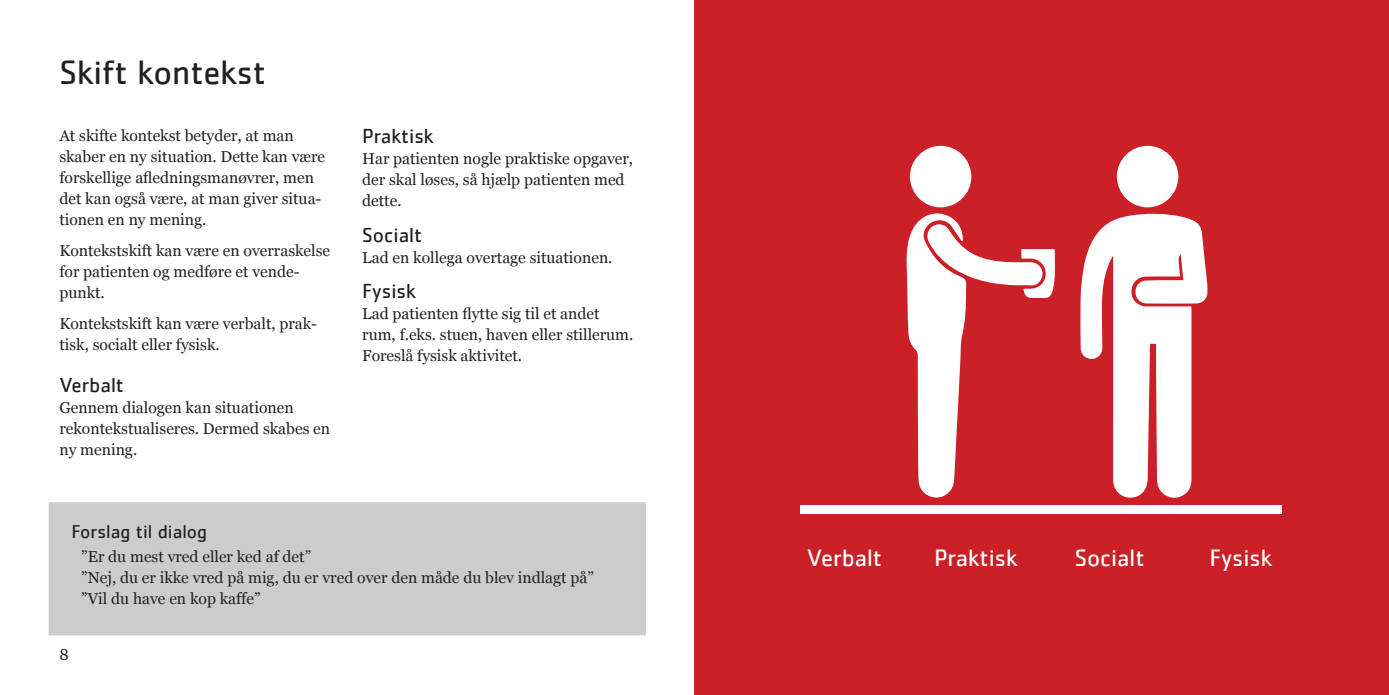
<style>
.page{position:relative;width:1389px;height:695px;background:#fff}
.page>*{position:absolute;margin:0;border:0;box-sizing:border-box;transform-origin:0 0}
.Overskrift{font:35px "Cachet";color:#231f20}
.Figur_-_under_oversk{font:24.5px "Cachet";color:#fff}
.Overskrift-2{font:21px "Cachet";color:#231f20}
.Hj_lpedialog{font:19.25px "Cachet";color:#231f20}
.P_-_Br_dtekst{font:15.75px/21px "Georgia";color:#231f20}
.Overskrift-3{font:15.75px/21px "Georgia";color:#231f20}
.Hj_lpedialog-2{font:15.75px "Georgia";color:#231f20}
</style>
<div class="page">
<div style="left:60px;top:513px;width:575px;height:111px;background:#ccc"></div>
<div style="left:49px;top:502px;width:597px;height:133px;border:23px solid #ccc"></div>
<div style="left:694px;top:0;width:695px;height:694px;background:#cb2027"></div>
<svg style="left:1080px;top:213px;width:128px;height:285px"></svg>
<div style="left:801px;top:505px;width:481px;height:9px;background:#fff"></div>
<div style="left:1117px;top:146px;width:61px;height:61px;background:#fff;border-radius:50%"></div>
<div style="left:910px;top:146px;width:61px;height:61px;background:#fff;border-radius:50%"></div>
<svg style="left:906px;top:213px;width:149px;height:284px"></svg>
<p class="Overskrift" style="left:59px;top:52px;width:208px">Skift kontekst</p>
<p class="P_-_Br_dtekst" style="left:59px;top:124px;width:267px">At skifte kontekst betyder, at man skaber en ny situation. Dette kan være forskellige afledningsmanøvrer, men det kan også være, at man giver situa&shy;tionen en ny mening.</p>
<p class="P_-_Br_dtekst" style="left:59px;top:239px;width:272px">Kontekstskift kan være en overraskelse for patienten og medføre et vende&shy;punkt.</p>
<p class="P_-_Br_dtekst" style="left:59px;top:312px;width:259px">Kontekstskift kan være verbalt, prak&shy;tisk, socialt eller fysisk.</p>
<p class="Overskrift-2" style="left:59px;top:373px;width:66px">Verbalt</p>
<p class="Overskrift-3" style="left:59px;top:396px;width:272px">Gennem dialogen kan situationen rekontekstualiseres. Dermed skabes en ny mening.</p>
<p class="Overskrift-2" style="left:362px;top:124px;width:73px">Praktisk</p>
<p class="Overskrift-3" style="left:362px;top:148px;width:272px">Har patienten nogle praktiske opgaver, der skal løses, så hjælp patienten med dette.</p>
<p class="Overskrift-2" style="left:362px;top:222px;width:61px">Socialt</p>
<p class="Overskrift-3" style="left:362px;top:246px;width:252px">Lad en kollega overtage situationen.</p>
<p class="Overskrift-2" style="left:362px;top:278px;width:55px">Fysisk</p>
<p class="Overskrift-3" style="left:362px;top:302px;width:273px">Lad patienten flytte sig til et andet rum, f.eks. stuen, haven eller stillerum.<br>Foreslå fysisk aktivitet.</p>
<p class="Hj_lpedialog" style="left:71px;top:520px;width:137px">Forslag til dialog</p>
<p class="Hj_lpedialog-2" style="left:81px;top:545px;width:231px">”Er du mest vred eller ked af det”</p>
<p class="Hj_lpedialog-2" style="left:81px;top:566px;width:514px">”Nej, du er ikke vred på mig, du er vred over den måde du blev indlagt på”</p>
<p class="Hj_lpedialog-2" style="left:81px;top:587px;width:181px">”Vil du have en kop kaffe”</p>
<p class="P_-_Br_dtekst" style="left:60px;top:643px;width:11px">8</p>
<p class="Figur_-_under_oversk" style="left:807px;top:543px;width:77px">Verbalt</p>
<p class="Figur_-_under_oversk" style="left:934px;top:543px;width:85px">Praktisk</p>
<p class="Figur_-_under_oversk" style="left:1075px;top:543px;width:71px">Socialt</p>
<p class="Figur_-_under_oversk" style="left:1210px;top:543px;width:64px">Fysisk</p>
</div>
